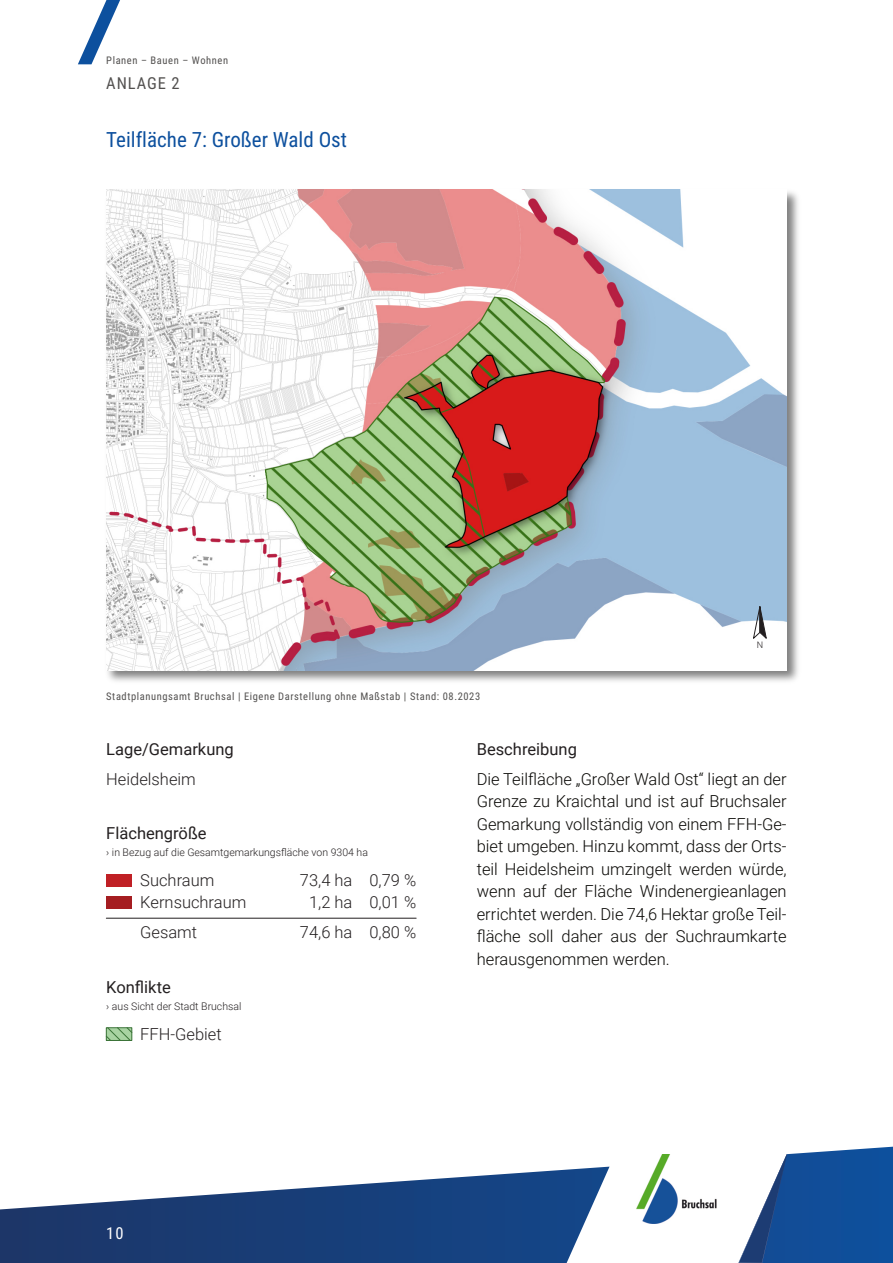
<style>
.page{position:relative;width:893px;height:1263px;background:#fff}
.page>*{position:absolute;margin:0;border:0;box-sizing:border-box;transform-origin:0 0}
.t1{font:21px "Roboto Condensed";color:#0d509e}
.t2{font:300 16.5px/22.5px "Roboto";color:#080704;text-align:justify}
.t3{font:300 16.5px/22.5px "Roboto";color:#231f20}
.t4{font:16.5px "Roboto";color:#231f20}
.t5{font:16.5px "Roboto Condensed";letter-spacing:.055em;color:#52504f}
.t6{font:16.5px "Roboto Condensed";color:#fff}
.t7{font:10.5px "Roboto Condensed";letter-spacing:.055em;color:#52504f}
.t8{font:300 10.5px "Roboto";color:#231f20}
.t9{font:300 9px "Roboto";color:#231f20}
</style>
<div class="page">
<svg style="left:0;top:1147px;width:893px;height:116px"></svg>
<svg style="left:738px;top:1154px;width:49px;height:109px"></svg>
<svg style="left:78px;top:0;width:42px;height:64px"></svg>
<div style="left:106px;top:874px;width:26px;height:12px;background:#c02025"></div>
<div style="left:106px;top:896px;width:26px;height:13px;background:#a51d21"></div>
<hr style="left:106px;top:918px;width:310px;height:1px;background:#231f20">
<svg style="left:105px;top:1027px;width:28px;height:14px"></svg>
<img style="left:106px;top:189px;width:692px;height:493px">
<img style="left:106px;top:190px;width:681px;height:480px">
<svg style="left:753px;top:602px;width:14px;height:38px"></svg>
<p class="t7" style="left:106px;top:56px;width:123px">Planen – Bauen – Wohnen</p>
<p class="t5" style="left:106px;top:77px;width:75px">ANLAGE 2</p>
<p class="t1" style="left:106px;top:132px;width:242px">Teilfläche 7: Großer Wald Ost</p>
<p class="t7" style="left:106px;top:692px;width:375px">Stadtplanungsamt Bruchsal | Eigene Darstellung ohne Maßstab | Stand: 08.2023</p>
<p class="t9" style="left:757px;top:641px;width:8px">N</p>
<p class="t4" style="left:106px;top:742px;width:129px">Lage/Gemarkung</p>
<p class="t3" style="left:106px;top:769px;width:91px">Heidelsheim</p>
<p class="t4" style="left:106px;top:827px;width:102px">Flächengröße</p>
<p class="t8" style="left:106px;top:848px;width:263px">› in Bezug auf die Gesamtgemarkungsfläche von 9304 ha</p>
<p class="t3" style="left:140px;top:870px;width:108px">Suchraum<br>Kernsuchraum</p>
<p class="t3" style="left:140px;top:923px;width:58px">Gesamt</p>
<p class="t3" style="left:300px;top:870px;width:54px;text-align:center">73,4 ha<br>1,2 ha</p>
<p class="t3" style="left:300px;top:923px;width:54px">74,6 ha</p>
<p class="t3" style="left:369px;top:870px;width:48px">0,79 %<br>0,01 %</p>
<p class="t3" style="left:369px;top:923px;width:48px">0,80 %</p>
<p class="t4" style="left:106px;top:981px;width:66px">Konflikte</p>
<p class="t8" style="left:106px;top:1002px;width:137px">› aus Sicht der Stadt Bruchsal</p>
<p class="t3" style="left:140px;top:1024px;width:83px">FFH-Gebiet</p>
<p class="t4" style="left:477px;top:742px;width:102px">Beschreibung</p>
<p class="t2" style="left:477px;top:769px;width:311px">Die Teilfläche „Großer Wald Ost“ liegt an der Grenze zu Kraichtal und ist auf Bruchsaler Gemarkung vollständig von einem FFH-Ge&shy;biet umgeben. Hinzu kommt, dass der Orts&shy;teil Heidelsheim umzingelt werden würde, wenn auf der Fläche Windenergieanlagen errichtet werden. Die 74,6 Hektar große Teil&shy;fläche soll daher aus der Suchraumkarte herausgenommen werden.</p>
<p class="t6" style="left:106px;top:1227px;width:19px">10</p>
</div>
